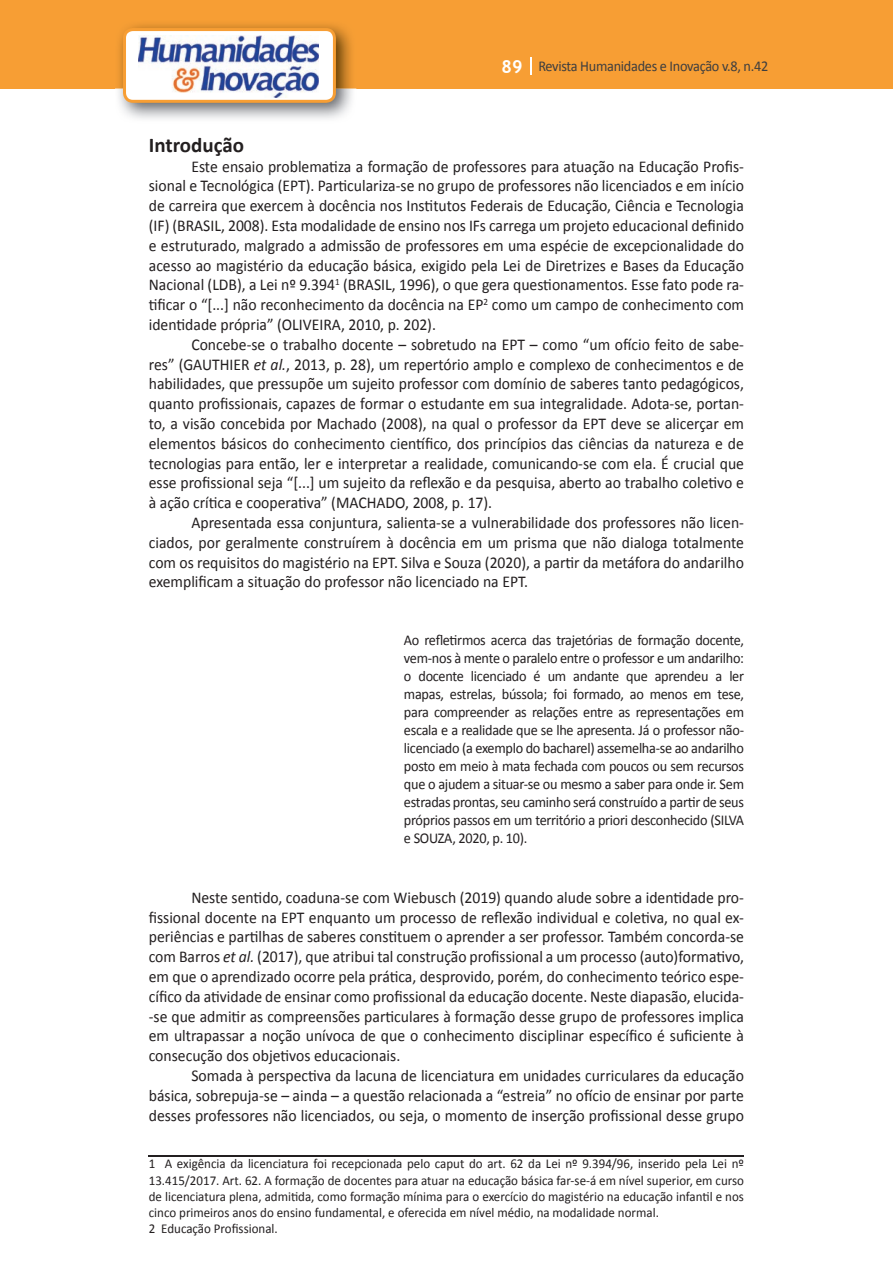
<style>
.page{position:relative;width:893px;height:1263px;background:#fff}
.page>*{position:absolute;margin:0;border:0;box-sizing:border-box;transform-origin:0 0}
.t1{font:700 21px "Calibri";color:#231f20}
.t2{font:16.5px/19.8px "Calibri";color:#231f20;text-align:justify;scale:.95 1}
.t3{font:15px/18px "Calibri";letter-spacing:-.02em;color:#231f20;text-align:justify;scale:.95 1}
.t4{font:15px "Calibri";letter-spacing:-.02em;color:#3e3e3f;scale:.95 1}
.t5{font:13.5px/16.2px "Calibri";color:#231f20;scale:.96 1}
.s1{font-family:"Trebuchet MS";font-weight:700;font-size:18px;color:#fff}
.s2{font-style:italic}
</style>
<div class="page">
<div style="left:0;top:0;width:893px;height:88px;background:#f79e34"></div>
<svg style="left:530px;top:57px;width:2px;height:18px"></svg>
<img style="left:115px;top:24px;width:241px;height:95px">
<svg style="left:123px;top:28px;width:213px;height:75px"></svg>
<hr style="left:149px;top:1156px;width:595px;height:1px;background:#231f20">
<p class="t4" style="left:501px;top:57px;width:282px"><span class="s1">89</span> Revista Humanidades e Inovação v.8, n.42</p>
<p class="t1" style="left:149px;top:131px;width:97px">Introdução</p>
<p class="t2" style="left:149px;top:156px;width:628px;text-indent:43px">Este ensaio problematiza a formação de professores para atuação na Educação Profis&shy;sional e Tecnológica (EPT). Particulariza-se no grupo de professores não licenciados e em início de carreira que exercem à docência nos Institutos Federais de Educação, Ciência e Tecnologia (IF) (BRASIL, 2008). Esta modalidade de ensino nos IFs carrega um projeto educacional definido e estruturado, malgrado a admissão de professores em uma espécie de excepcionalidade do acesso ao magistério da educação básica, exigido pela Lei de Diretrizes e Bases da Educação Nacional (LDB), a Lei nº 9.394<sup>1</sup> (BRASIL, 1996), o que gera questionamentos. Esse fato pode ra&shy;tificar o “[...] não reconhecimento da docência na EP<sup>2</sup> como um campo de conhecimento com identidade própria” (OLIVEIRA, 2010, p. 202).</p>
<p class="t2" style="left:149px;top:334px;width:628px;text-indent:43px">Concebe-se o trabalho docente – sobretudo na EPT – como “um ofício feito de sabe&shy;res” (GAUTHIER <span class="s2">et al.</span>, 2013, p. 28), um repertório amplo e complexo de conhecimentos e de habilidades, que pressupõe um sujeito professor com domínio de saberes tanto pedagógicos, quanto profissionais, capazes de formar o estudante em sua integralidade. Adota-se, portan&shy;to, a visão concebida por Machado (2008), na qual o professor da EPT deve se alicerçar em elementos básicos do conhecimento científico, dos princípios das ciências da natureza e de tecnologias para então, ler e interpretar a realidade, comunicando-se com ela. É crucial que esse profissional seja “[...] um sujeito da reflexão e da pesquisa, aberto ao trabalho coletivo e à ação crítica e cooperativa” (MACHADO, 2008, p. 17).</p>
<p class="t2" style="left:149px;top:513px;width:628px;text-indent:43px">Apresentada essa conjuntura, salienta-se a vulnerabilidade dos professores não licen&shy;ciados, por geralmente construírem à docência em um prisma que não dialoga totalmente com os requisitos do magistério na EPT. Silva e Souza (2020), a partir da metáfora do andarilho exemplificam a situação do professor não licenciado na EPT.</p>
<p class="t3" style="left:404px;top:631px;width:360px">Ao refletirmos acerca das trajetórias de formação docente, vem-nos à mente o paralelo entre o professor e um andarilho: o docente licenciado é um andante que aprendeu a ler mapas, estrelas, bússola; foi formado, ao menos em tese, para compreender as relações entre as representações em escala e a realidade que se lhe apresenta. Já o professor não&shy;licenciado (a exemplo do bacharel) assemelha-se ao andarilho posto em meio à mata fechada com poucos ou sem recursos que o ajudem a situar-se ou mesmo a saber para onde ir. Sem estradas prontas, seu caminho será construído a partir de seus próprios passos em um território a priori desconhecido (SILVA e SOUZA, 2020, p. 10).</p>
<p class="t2" style="left:149px;top:887px;width:628px;text-indent:43px">Neste sentido, coaduna-se com Wiebusch (2019) quando alude sobre a identidade pro&shy;fissional docente na EPT enquanto um processo de reflexão individual e coletiva, no qual ex&shy;periências e partilhas de saberes constituem o aprender a ser professor. Também concorda-se com Barros <span class="s2">et al.</span> (2017), que atribui tal construção profissional a um processo (auto)formativo, em que o aprendizado ocorre pela prática, desprovido, porém, do conhecimento teórico espe&shy;cífico da atividade de ensinar como profissional da educação docente. Neste diapasão, elucida--se que admitir as compreensões particulares à formação desse grupo de professores implica em ultrapassar a noção unívoca de que o conhecimento disciplinar específico é suficiente à consecução dos objetivos educacionais.</p>
<p class="t2" style="left:149px;top:1066px;width:628px;text-indent:43px">Somada à perspectiva da lacuna de licenciatura em unidades curriculares da educação básica, sobrepuja-se – ainda – a questão relacionada a “estreia” no ofício de ensinar por parte desses professores não licenciados, ou seja, o momento de inserção profissional desse grupo</p>
<p class="t5" style="left:149px;top:1156px;width:621px">1 A exigência da licenciatura foi recepcionada pelo caput do art. 62 da Lei nº 9.394/96, inserido pela Lei nº 13.415/2017. Art. 62. A formação de docentes para atuar na educação básica far-se-á em nível superior, em curso de licenciatura plena, admitida, como formação mínima para o exercício do magistério na educação infantil e nos cinco primeiros anos do ensino fundamental, e oferecida em nível médio, na modalidade normal.<br>2 Educação Profissional.</p>
</div>
